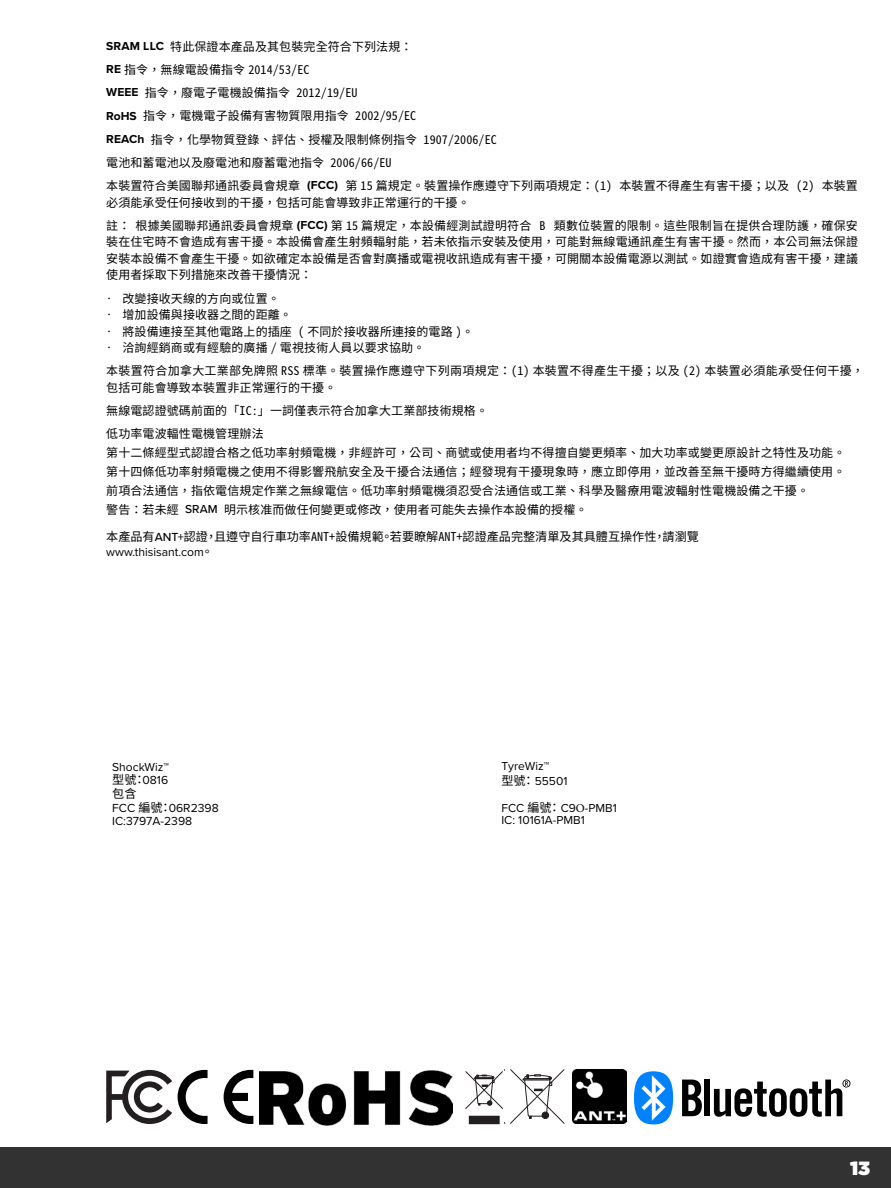
<style>
.page{position:relative;width:891px;height:1188px;background:#fff}
.page>*{position:absolute;margin:0;border:0;box-sizing:border-box;transform-origin:0 0}
.t1{font:900 19.2px "Gotham";color:#fff}
.User_Manual_Text_-_N{font:12.15px/14.5px "Noto Sans Mono CJ Ktc";color:#000}
.User_Manual_Text_-_N-2{font:12.15px "Proxima Nova";color:#000}
.tc-bodytext{font:12px/16.5px "Noto Sans Mono CJ Ktc";letter-spacing:.01em;color:#000}
.TableText{font:12px/14.4px "Proxima Nova";color:#000}
.User_Manual_Text_-_N-3{font:12px "Proxima Nova";color:#000}
.s1{font-family:"Proxima Nova";font-weight:700}
.s2{font-family:"Proxima Nova";font-weight:500}
.s3{font-family:"Proxima Nova"}
.s4{font-family:"Noto Sans Mono CJ Ktc"}
.s5{font-family:"Noto Sans Mono CJ Ktc";font-size:12.15px}
.s6{font-family:"Minion Pro"}
</style>
<div class="page">
<div style="left:0;top:1148px;width:891px;height:40px;background:#323232"></div>
<svg style="left:224px;top:1070px;width:29px;height:54px"></svg>
<svg style="left:178px;top:1070px;width:30px;height:54px"></svg>
<svg style="left:465px;top:1069px;width:100px;height:55px"></svg>
<svg style="left:106px;top:1070px;width:66px;height:54px"></svg>
<img style="left:572px;top:1069px;width:54px;height:54px">
<img style="left:260px;top:1070px;width:193px;height:56px">
<svg style="left:682px;top:1080px;width:20px;height:36px"></svg>
<div style="left:704px;top:1080px;width:6px;height:36px;background:#000"></div>
<svg style="left:714px;top:1079px;width:137px;height:38px"></svg>
<svg style="left:634px;top:1071px;width:39px;height:53px"></svg>
<p class="tc-bodytext" style="left:106px;top:38px;width:308px"><span class="s1">SRAM LLC</span> 特此保證本產品及其包裝完全符合下列法規：</p>
<p class="tc-bodytext" style="left:106px;top:61px;width:205px"><span class="s1">RE</span> 指令，無線電設備指令 2014/53/EC</p>
<p class="tc-bodytext" style="left:106px;top:85px;width:253px"><span class="s1">WEEE</span> 指令，廢電子電機設備指令 2012/19/EU</p>
<p class="tc-bodytext" style="left:106px;top:108px;width:312px"><span class="s1">RoHS</span> 指令，電機電子設備有害物質限用指令 2002/95/EC</p>
<p class="tc-bodytext" style="left:106px;top:131px;width:392px"><span class="s1">REACh</span> 指令，化學物質登錄、評估、授權及限制條例指令 1907/2006/EC</p>
<p class="tc-bodytext" style="left:106px;top:154px;width:287px">電池和蓄電池以及廢電池和廢蓄電池指令 2006/66/EU</p>
<p class="tc-bodytext" style="left:106px;top:178px;width:753px">本裝置符合美國聯邦通訊委員會規章 <span class="s1">(FCC)</span> 第 15 篇規定。裝置操作應遵守下列兩項規定：(1) 本裝置不得產生有害干擾；以及 (2) 本裝置必須能承受任何接收到的干擾，包括可能會導致非正常運行的干擾。</p>
<p class="tc-bodytext" style="left:106px;top:217px;width:753px;text-align:justify">註： 根據美國聯邦通訊委員會規章 <span class="s1">(FCC)</span> 第 15 篇規定，本設備經測試證明符合 B 類數位裝置的限制。這些限制旨在提供合理防護，確保安裝在住宅時不會造成有害干擾。本設備會產生射頻輻射能，若未依指示安裝及使用，可能對無線電通訊產生有害干擾。然而，本公司無法保證安裝本設備不會產生干擾。如欲確定本設備是否會對廣播或電視收訊造成有害干擾，可開關本設備電源以測試。如證實會造成有害干擾，建議使用者採取下列措施來改善干擾情況：</p>
<p class="tc-bodytext" style="left:103px;top:290px;width:178px">• 改變接收天線的方向或位置。</p>
<p class="tc-bodytext" style="left:103px;top:307px;width:190px">• 增加設備與接收器之間的距離。</p>
<p class="tc-bodytext" style="left:103px;top:323px;width:372px">• 將設備連接至其他電路上的插座 ( 不同於接收器所連接的電路 )。</p>
<p class="tc-bodytext" style="left:103px;top:340px;width:324px">• 洽詢經銷商或有經驗的廣播 / 電視技術人員以要求協助。</p>
<p class="tc-bodytext" style="left:106px;top:363px;width:759px">本裝置符合加拿大工業部免牌照 RSS 標準。裝置操作應遵守下列兩項規定：(1) 本裝置不得產生干擾；以及 (2) 本裝置必須能承受任何干擾，包括可能會導致本裝置非正常運行的干擾。</p>
<p class="tc-bodytext" style="left:106px;top:403px;width:383px">無線電認證號碼前面的「IC:」一詞僅表示符合加拿大工業部技術規格。</p>
<p class="tc-bodytext" style="left:106px;top:426px;width:159px">低功率電波輻性電機管理辦法</p>
<p class="tc-bodytext" style="left:106px;top:445px;width:741px">第十二條經型式認證合格之低功率射頻電機，非經許可，公司、商號或使用者均不得擅自變更頻率、加大功率或變更原設計之特性及功能。</p>
<p class="tc-bodytext" style="left:106px;top:464px;width:741px">第十四條低功率射頻電機之使用不得影響飛航安全及干擾合法通信；經發現有干擾現象時，應立即停用，並改善至無干擾時方得繼續使用。</p>
<p class="tc-bodytext" style="left:106px;top:483px;width:704px">前項合法通信，指依電信規定作業之無線電信。低功率射頻電機須忍受合法通信或工業、科學及醫療用電波輻射性電機設備之干擾。</p>
<p class="tc-bodytext" style="left:106px;top:502px;width:483px">警告：若未經 <span class="s2">SRAM</span> 明示核准而做任何變更或修改，使用者可能失去操作本設備的授權。</p>
<p class="User_Manual_Text_-_N" style="left:106px;top:530px;width:594px">本產品有<span class="s2">ANT+</span>認證，且遵守自行車功率ANT+設備規範。若要瞭解ANT+認證產品完整清單及其具體互操作性，請瀏覽<span class="s3">www.thisisant.com</span>。</p>
<p class="User_Manual_Text_-_N-3" style="left:112px;top:758px;width:58px">ShockWiz™</p>
<p class="User_Manual_Text_-_N-2" style="left:112px;top:771px;width:58px"><span class="s4">型號：</span>0816</p>
<p class="User_Manual_Text_-_N" style="left:112px;top:787px;width:26px">包含</p>
<p class="User_Manual_Text_-_N-2" style="left:112px;top:799px;width:108px">FCC <span class="s4">編號：</span>06R2398</p>
<p class="User_Manual_Text_-_N-2" style="left:112px;top:812px;width:81px">IC:3797A-2398</p>
<p class="TableText" style="left:501px;top:759px;width:68px">TyreWiz™<br><span class="s5">型號：</span> 55501</p>
<p class="TableText" style="left:501px;top:802px;width:117px;line-height:11.9px">FCC <span class="s5">編號：</span> C9<span class="s6">O</span>-PMB1<br>IC: 10161A-PMB1</p>
<h1 class="t1" style="left:850px;top:1154px;width:21px">13</h1>
</div>
